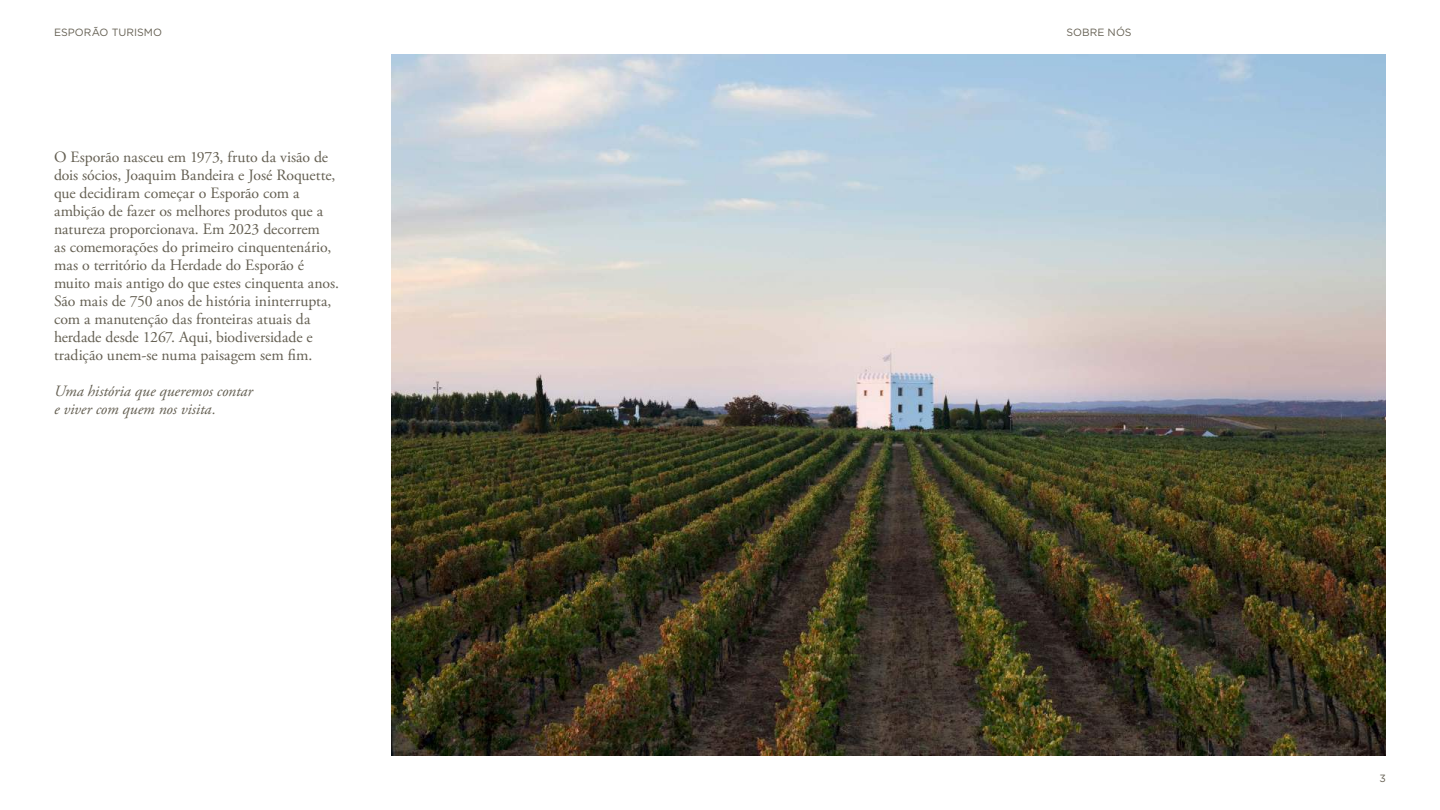
<style>
.page{position:relative;width:1440px;height:810px;background:#fff}
.page>*{position:absolute;margin:0;border:0;box-sizing:border-box;transform-origin:0 0}
.t1{font:15.75px/18px "Adobe Garamond Pro";letter-spacing:-.005em;color:#645f52}
.t2{font:italic 15.75px/18px "Adobe Garamond Pro";letter-spacing:-.005em;color:#645f52}
.t3{font:10.5px "Gotham";letter-spacing:.005em;color:#645f52}
</style>
<div class="page">
<img style="left:392px;top:54px;width:994px;height:702px">
<p class="t3" style="left:54px;top:26px;width:110px">ESPORÃO TURISMO</p>
<p class="t3" style="left:1067px;top:26px;width:67px">SOBRE NÓS</p>
<p class="t1" style="left:54px;top:149px;width:286px">O Esporão nasceu em 1973, fruto da visão de dois sócios, Joaquim Bandeira e José Roquette, que decidiram começar o Esporão com a ambição de fazer os melhores produtos que a natureza proporcionava. Em 2023 decorrem<br>as comemorações do primeiro cinquentenário, mas o território da Herdade do Esporão é muito mais antigo do que estes cinquenta anos.<br>São mais de 750 anos de história ininterrupta, com a manutenção das fronteiras atuais da herdade desde 1267. Aqui, biodiversidade e tradição unem-se numa paisagem sem fim.</p>
<p class="t2" style="left:54px;top:382px;width:200px">Uma história que queremos contar e viver com quem nos visita.</p>
<p class="t3" style="left:1380px;top:772px;width:8px">3</p>
</div>
